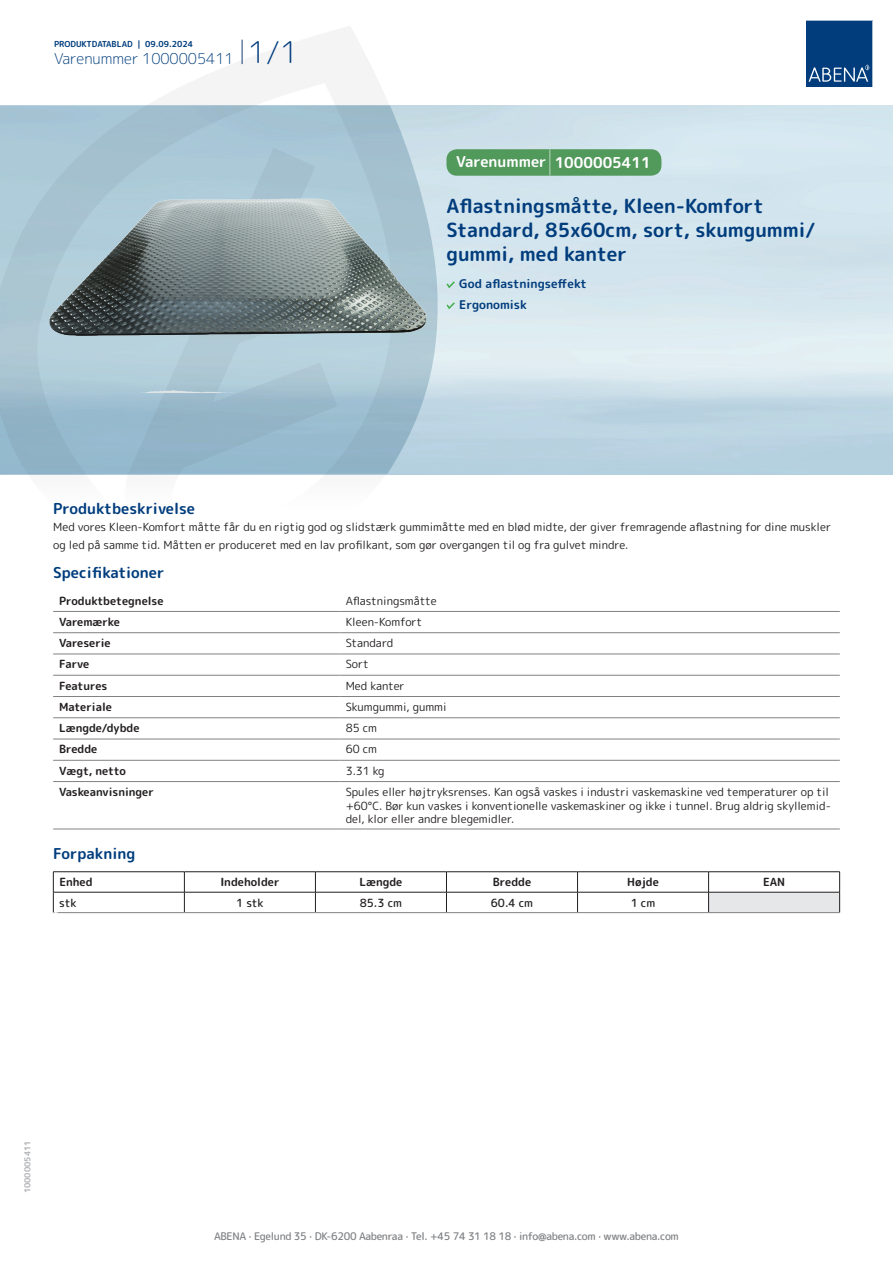
<style>
.page{position:relative;width:893px;height:1263px;background:#fff}
.page>*{position:absolute;margin:0;border:0;box-sizing:border-box;transform-origin:0 0}
.t1{font:700 19.5px/24px "Rounded Mplus 1 c";color:#013d7d}
.t2{font:700 15px "Rounded Mplus 1 c";color:#013d7d}
.t3{font:300 15px "Rounded Mplus 1 c";color:#013d7d}
.t4{font:700 15px "Rounded Mplus 1 c";color:#fff}
.t5{font:700 12px/21px "Rounded Mplus 1 c";color:#013d7d}
.t6{font:11.25px/13.5px "Rounded Mplus 1 c";color:#231f20}
.t7{font:700 11.25px "Rounded Mplus 1 c";color:#231f20}
.t8{font:500 11.25px "Rounded Mplus 1 c";color:#231f20}
.t9{font:500 10.5px "Rounded Mplus 1 c";letter-spacing:-.03em;color:#808285}
.t10{font:700 10.5px "Rounded Mplus 1 c";color:#fff}
.t11{font:700 8.25px "Rounded Mplus 1 c";color:#013d7d}
.t12{font:700 8.25px "Rounded Mplus 1 c";color:#b2b3b7}
.s1{font-size:30px}
.s2{font-size:25.5px}
</style>
<div class="page">
<svg style="left:0;top:26px;width:439px;height:449px"></svg>
<svg style="left:0;top:106px;width:438px;height:368px;background:#9fbfcf"></svg>
<svg style="left:242px;top:40px;width:1px;height:24px"></svg>
<svg style="left:806px;top:20px;width:67px;height:67px;background:#144b86"></svg>
<img style="left:47px;top:136px;width:384px;height:256px">
<hr style="left:53px;top:611px;width:287px;height:1px;background:#808285">
<hr style="left:340px;top:611px;width:500px;height:1px;background:#808285">
<hr style="left:53px;top:632px;width:287px;height:1px;background:#808285">
<hr style="left:340px;top:632px;width:500px;height:1px;background:#808285">
<hr style="left:53px;top:654px;width:287px;height:1px;background:#808285">
<hr style="left:340px;top:654px;width:500px;height:1px;background:#808285">
<hr style="left:53px;top:675px;width:287px;height:1px;background:#808285">
<hr style="left:340px;top:675px;width:500px;height:1px;background:#808285">
<hr style="left:53px;top:696px;width:287px;height:1px;background:#808285">
<hr style="left:340px;top:696px;width:500px;height:1px;background:#808285">
<hr style="left:53px;top:717px;width:287px;height:1px;background:#808285">
<hr style="left:340px;top:717px;width:500px;height:1px;background:#808285">
<hr style="left:53px;top:739px;width:287px;height:1px;background:#808285">
<hr style="left:340px;top:739px;width:500px;height:1px;background:#808285">
<hr style="left:53px;top:760px;width:287px;height:1px;background:#808285">
<hr style="left:340px;top:760px;width:500px;height:1px;background:#808285">
<hr style="left:53px;top:781px;width:287px;height:1px;background:#808285">
<hr style="left:340px;top:781px;width:500px;height:1px;background:#808285">
<hr style="left:53px;top:829px;width:287px;height:1px;background:#808285">
<hr style="left:340px;top:829px;width:500px;height:1px;background:#808285">
<div style="left:709px;top:892px;width:131px;height:21px;background:#e6e7e9"></div>
<hr style="left:53px;top:871px;width:131px;height:1px;background:#231f20">
<hr style="left:184px;top:871px;width:131px;height:1px;background:#231f20">
<hr style="left:315px;top:871px;width:131px;height:1px;background:#231f20">
<hr style="left:446px;top:871px;width:131px;height:1px;background:#231f20">
<hr style="left:577px;top:871px;width:132px;height:1px;background:#231f20">
<hr style="left:709px;top:871px;width:131px;height:1px;background:#231f20">
<hr style="left:53px;top:892px;width:131px;height:1px;background:#231f20">
<svg style="left:53px;top:872px;width:1px;height:40px"></svg>
<hr style="left:184px;top:892px;width:131px;height:1px;background:#231f20">
<svg style="left:184px;top:872px;width:1px;height:40px"></svg>
<hr style="left:315px;top:892px;width:131px;height:1px;background:#231f20">
<svg style="left:315px;top:872px;width:1px;height:40px"></svg>
<hr style="left:446px;top:892px;width:131px;height:1px;background:#231f20">
<svg style="left:446px;top:872px;width:1px;height:40px"></svg>
<hr style="left:577px;top:892px;width:132px;height:1px;background:#231f20">
<svg style="left:577px;top:872px;width:1px;height:40px"></svg>
<hr style="left:709px;top:892px;width:131px;height:1px;background:#231f20">
<svg style="left:708px;top:872px;width:1px;height:40px"></svg>
<svg style="left:839px;top:872px;width:1px;height:40px"></svg>
<hr style="left:53px;top:912px;width:131px;height:1px;background:#808285">
<hr style="left:184px;top:912px;width:131px;height:1px;background:#808285">
<hr style="left:315px;top:912px;width:131px;height:1px;background:#808285">
<hr style="left:446px;top:912px;width:131px;height:1px;background:#808285">
<hr style="left:577px;top:912px;width:132px;height:1px;background:#808285">
<hr style="left:709px;top:912px;width:131px;height:1px;background:#808285">
<svg style="left:446px;top:281px;width:9px;height:7px"></svg>
<svg style="left:446px;top:302px;width:9px;height:7px"></svg>
<div style="left:446px;top:149px;width:215px;height:27px;background:#52995c;border-radius:10px"></div>
<p class="t11" style="left:54px;top:38px;width:141px">PRODUKTDATABLAD | 09.09.2024</p>
<h2 class="t3" style="left:54px;top:48px;width:246px">Varenummer 1000005411 <span class="s1">1/1</span></h2>
<h2 class="t4" style="left:456px;top:152px;width:196px">Varenummer <span class="s2">|</span> 1000005411</h2>
<h1 class="t1" style="left:446px;top:194px;width:370px">Aflastningsmåtte, Kleen-Komfort<br>Standard, 85x60cm, sort, skumgummi/ gummi, med kanter</h1>
<p class="t5" style="left:459px;top:273px;width:129px">God aflastningseffekt<br>Ergonomisk</p>
<h2 class="t2" style="left:53px;top:498px;width:143px">Produktbeskrivelse</h2>
<p class="t6" style="left:53px;top:517px;width:779px;line-height:18px">Med vores Kleen-Komfort måtte får du en rigtig god og slidstærk gummimåtte med en blød midte, der giver fremragende aflastning for dine muskler og led på samme tid. Måtten er produceret med en lav profilkant, som gør overgangen til og fra gulvet mindre.</p>
<h2 class="t2" style="left:53px;top:562px;width:113px">Specifikationer</h2>
<p class="t7" style="left:59px;top:592px;width:106px">Produktbetegnelse</p>
<p class="t6" style="left:346px;top:594px;width:92px">Aflastningsmåtte</p>
<p class="t7" style="left:59px;top:614px;width:62px">Varemærke</p>
<p class="t6" style="left:346px;top:615px;width:78px">Kleen-Komfort</p>
<p class="t7" style="left:59px;top:635px;width:53px">Vareserie</p>
<p class="t6" style="left:346px;top:636px;width:49px">Standard</p>
<p class="t7" style="left:59px;top:656px;width:32px">Farve</p>
<p class="t6" style="left:346px;top:657px;width:25px">Sort</p>
<p class="t7" style="left:59px;top:678px;width:50px">Features</p>
<p class="t6" style="left:346px;top:679px;width:60px">Med kanter</p>
<p class="t7" style="left:59px;top:699px;width:54px">Materiale</p>
<p class="t6" style="left:346px;top:700px;width:102px">Skumgummi, gummi</p>
<p class="t7" style="left:59px;top:720px;width:82px">Længde/dybde</p>
<p class="t6" style="left:346px;top:721px;width:33px">85 cm</p>
<p class="t7" style="left:59px;top:741px;width:40px">Bredde</p>
<p class="t6" style="left:346px;top:743px;width:33px">60 cm</p>
<p class="t7" style="left:59px;top:763px;width:68px">Vægt, netto</p>
<p class="t6" style="left:346px;top:764px;width:40px">3.31 kg</p>
<p class="t7" style="left:59px;top:784px;width:96px">Vaskeanvisninger</p>
<p class="t6" style="left:346px;top:785px;width:487px">Spules eller højtryksrenses. Kan også vaskes i industri vaskemaskine ved temperaturer op til +60°C. Bør kun vaskes i konventionelle vaskemaskiner og ikke i tunnel. Brug aldrig skyllemid&shy;del, klor eller andre blegemidler.</p>
<h2 class="t2" style="left:53px;top:843px;width:84px">Forpakning</h2>
<p class="t7" style="left:59px;top:874px;width:35px">Enhed</p>
<p class="t7" style="left:220px;top:874px;width:61px">Indeholder</p>
<p class="t7" style="left:359px;top:874px;width:44px">Længde</p>
<p class="t7" style="left:493px;top:874px;width:40px">Bredde</p>
<p class="t7" style="left:627px;top:874px;width:33px">Højde</p>
<p class="t7" style="left:763px;top:874px;width:24px">EAN</p>
<p class="t8" style="left:59px;top:894px;width:19px">stk</p>
<p class="t8" style="left:236px;top:894px;width:29px">1 stk</p>
<p class="t8" style="left:360px;top:894px;width:44px">85.3 cm</p>
<p class="t8" style="left:491px;top:894px;width:44px">60.4 cm</p>
<p class="t8" style="left:631px;top:894px;width:26px">1 cm</p>
<p class="t10" style="left:53px;top:908px;width:7px">*</p>
<p class="t12" style="left:22px;top:1193px;width:54px;rotate:-90deg">1000005411</p>
<p class="t9" style="left:214px;top:1229px;width:466px">ABENA · Egelund 35 · DK-6200 Aabenraa · Tel. +45 74 31 18 18 · info@abena.com · www.abena.com</p>
</div>
